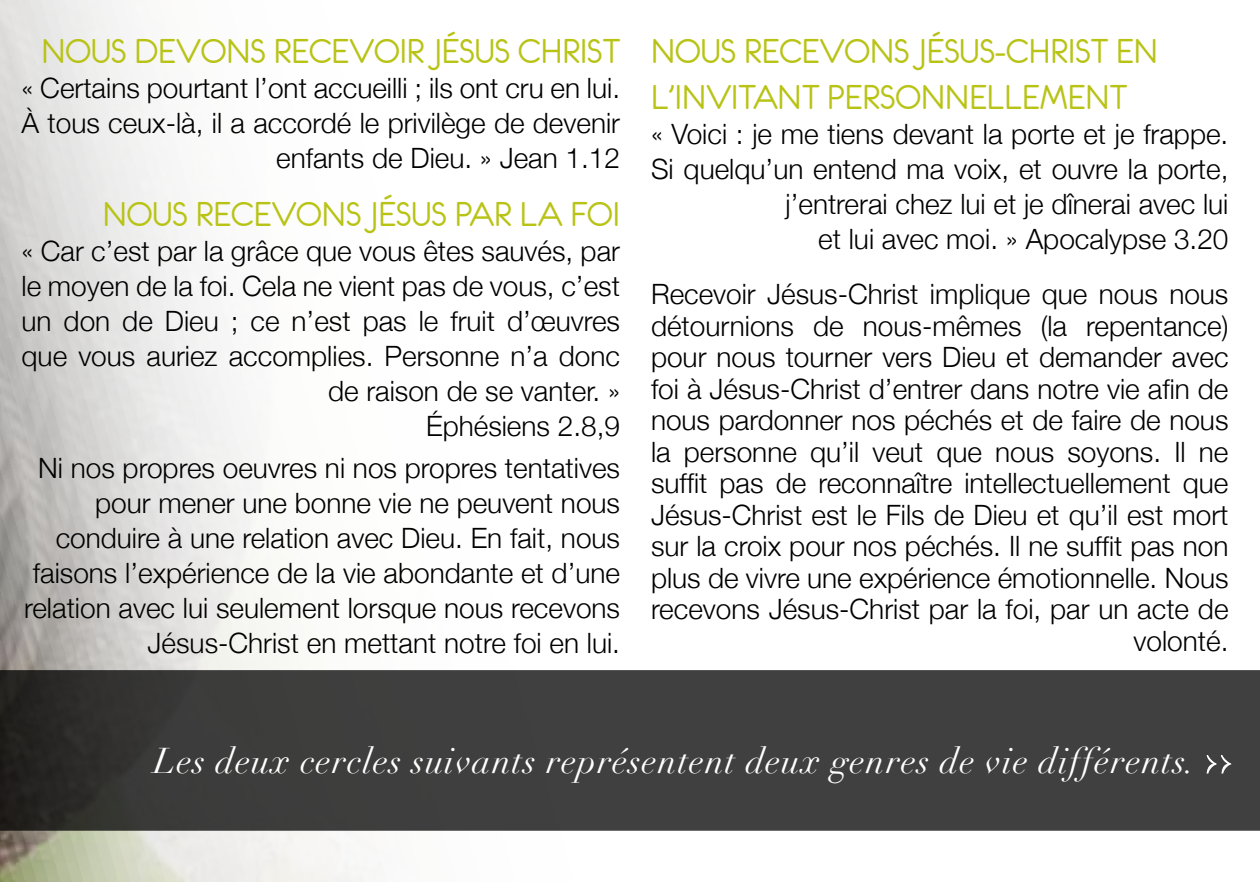
<style>
.page{position:relative;width:1260px;height:882px;background:#fff}
.page>*{position:absolute;margin:0;border:0;box-sizing:border-box;transform-origin:0 0}
.t1{font:38.5px/46.2px "Eurofurenceregular";color:#b8c316}
.t2{font:italic 35px "Didot";letter-spacing:.03em;color:#fff}
.t3{font:300 28px/35px "Helvetica Neue";color:#000;text-align:right}
.s1{font-family:"Ecolier";font-style:normal;font-size:35.35px}
</style>
<div class="page">
<img style="left:0;top:0;width:364px;height:882px">
<svg style="left:0;top:670px;width:1260px;height:161px"></svg>
<svg style="left:1207px;top:755px;width:24px;height:18px"></svg>
<h1 class="t1" style="left:41px;top:28px;width:580px">NOUS DEVONS RECEVOIR JÉSUS CHRIST</h1>
<p class="t3" style="left:22px;top:70px;width:600px">« Certains pourtant l’ont accueilli ; ils ont cru en lui.<br>À tous ceux-là, il a accordé le privilège de devenir enfants de Dieu. » Jean 1.12</p>
<h1 class="t1" style="left:103px;top:191px;width:519px">NOUS RECEVONS JÉSUS PAR LA FOI</h1>
<p class="t3" style="left:22px;top:233px;width:600px">« Car c’est par la grâce que vous êtes sauvés, par le moyen de la foi. Cela ne vient pas de vous, c’est un don de Dieu ; ce n’est pas le fruit d’œuvres que vous auriez accomplies. Personne n’a donc de raison de se vanter. »<br>Éphésiens 2.8,9</p>
<p class="t3" style="left:24px;top:450px;width:597px">Ni nos propres oeuvres ni nos propres tentatives pour mener une bonne vie ne peuvent nous conduire à une relation avec Dieu. En fait, nous faisons l’expérience de la vie abondante et d’une relation avec lui seulement lorsque nous recevons Jésus-Christ en mettant notre foi en lui.</p>
<h1 class="t1" style="left:651px;top:28px;width:508px">NOUS RECEVONS JÉSUS-CHRIST EN<br>L’INVITANT PERSONNELLEMENT</h1>
<p class="t3" style="left:651px;top:116px;width:579px">« Voici : je me tiens devant la porte et je frappe.<br>Si quelqu’un entend ma voix, et ouvre la porte, j’entrerai chez lui et je dînerai avec lui<br>et lui avec moi. » Apocalypse 3.20</p>
<p class="t3" style="left:651px;top:278px;width:579px;line-height:31.5px">Recevoir Jésus-Christ implique que nous nous détournions de nous-mêmes (la repentance) pour nous tourner vers Dieu et demander avec foi à Jésus-Christ d’entrer dans notre vie afin de nous pardonner nos péchés et de faire de nous la personne qu’il veut que nous soyons. Il ne suffit pas de reconnaître intellectuellement que Jésus-Christ est le Fils de Dieu et qu’il est mort sur la croix pour nos péchés. Il ne suffit pas non plus de vivre une expérience émotionnelle. Nous recevons Jésus-Christ par la foi, par un acte de volonté.</p>
<p class="t2" style="left:154px;top:739px;width:1079px">Les deux cercles suivants représentent deux genres de vie différents. <span class="s1">&gt;&gt;</span></p>
</div>
